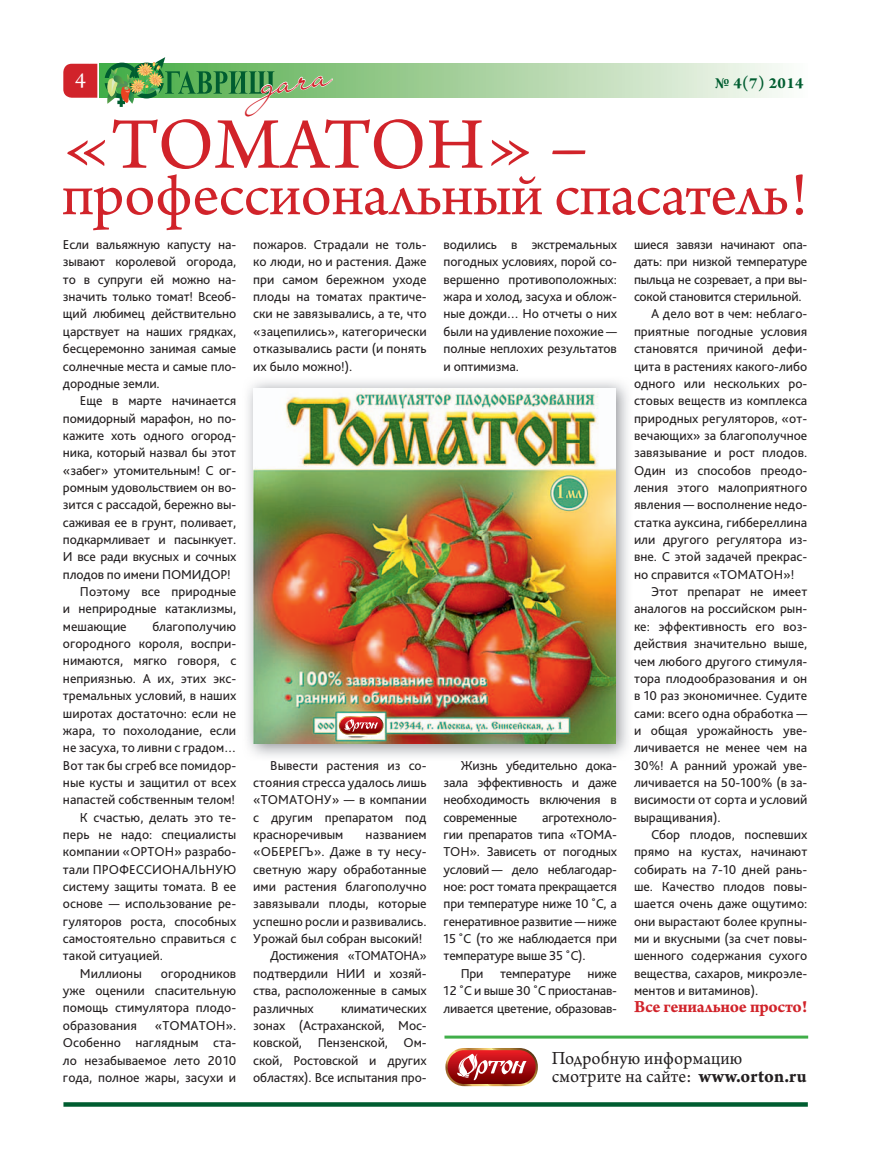
<style>
.page{position:relative;width:872px;height:1170px;background:#fff}
.page>*{position:absolute;margin:0;border:0;box-sizing:border-box;transform-origin:0 0}
.t1{font:76.5px "Arno Pro";letter-spacing:-.015em;color:#d1232a}
.t2{font:64.5px "Arno Pro";letter-spacing:-.01em;color:#d1232a}
.t3{font:45px "Liana C";color:#d1232a;scale:.93 1}
.t4{font:22.5px "Arno Pro";color:#fff}
.t5{font:19.5px/18px "Arno Pro";letter-spacing:.01em;color:#231f20;scale:.95 1}
.t6{font:18px "Arno Pro Bold Sm Text";letter-spacing:-.015em;color:#d1232a}
.t7{font:700 16.5px "Arno Pro";color:#005d30}
.t8{font:13.5px/17.4px "Bliss Pro";color:#231f20;text-align:justify}
.t9{font:13.5px "Bliss Pro";letter-spacing:-.02em;color:#231f20}
.t10{font:13.5px "Bliss Pro";letter-spacing:-.03em;color:#231f20}
.s1{color:#fff}
.s2{font-family:"Arno Pro Bold Sm Text"}
</style>
<div class="page">
<svg style="left:99px;top:64px;width:684px;height:34px;background:#b3d8ac"></svg>
<svg style="left:63px;top:64px;width:34px;height:34px"></svg>
<svg style="left:63px;top:1102px;width:745px;height:4px;background:#0e663b"></svg>
<svg style="left:105px;top:57px;width:169px;height:50px"></svg>
<svg style="left:445px;top:1048px;width:93px;height:39px"></svg>
<img style="left:247px;top:381px;width:381px;height:376px">
<img style="left:254px;top:388px;width:361px;height:355px">
<svg style="left:338px;top:713px;width:46px;height:23px"></svg>
<hr style="left:444px;top:1035px;width:364px;height:3px;background:#40ae49">
<h3 class="t4" style="left:75px;top:66px;width:12px">4</h3>
<h3 class="t3" style="left:259px;top:66px;width:78px;rotate:-9deg"><span class="s1">д</span>ача</h3>
<p class="t7" style="left:715px;top:73px;width:90px">№ 4(7) 2014</p>
<h1 class="t1" style="left:62px;top:96px;width:527px">«ТОМАТОН» –</h1>
<h2 class="t2" style="left:62px;top:154px;width:747px">профессиональный спасатель!</h2>
<p class="t8" style="left:63px;top:237px;width:175px">Если вальяжную капусту на&shy;зывают королевой огорода, то в супруги ей можно на&shy;значить только томат! Всеоб&shy;щий любимец действительно царствует на наших грядках, бесцеремонно занимая самые солнечные места и самые пло&shy;дородные земли.</p>
<p class="t8" style="left:80px;top:393px;width:158px">Еще в марте начинается</p>
<p class="t8" style="left:63px;top:410px;width:175px">помидорный марафон, но по-</p>
<p class="t8" style="left:63px;top:428px;width:175px">кажите хоть одного огород-</p>
<p class="t8" style="left:63px;top:445px;width:175px">ника, который назвал бы этот</p>
<p class="t8" style="left:63px;top:462px;width:175px">«забег» утомительным! С ог-</p>
<p class="t8" style="left:63px;top:480px;width:175px">ромным удовольствием он во-</p>
<p class="t8" style="left:63px;top:497px;width:175px">зится с рассадой, бережно вы-</p>
<p class="t8" style="left:63px;top:514px;width:175px">саживая ее в грунт, поливает,</p>
<p class="t8" style="left:63px;top:532px;width:175px">подкармливает и пасынкует.</p>
<p class="t8" style="left:63px;top:549px;width:175px">И все ради вкусных и сочных</p>
<p class="t8" style="left:63px;top:566px;width:169px">плодов по имени ПОМИДОР!</p>
<p class="t8" style="left:80px;top:584px;width:158px">Поэтому все природные</p>
<p class="t8" style="left:63px;top:601px;width:175px">и неприродные катаклизмы,</p>
<p class="t8" style="left:63px;top:618px;width:65px">мешающие</p>
<p class="t8" style="left:152px;top:618px;width:85px">благополучию</p>
<p class="t8" style="left:63px;top:636px;width:175px">огородного короля, воспри-</p>
<p class="t8" style="left:63px;top:653px;width:175px">нимаются, мягко говоря, с</p>
<p class="t8" style="left:63px;top:670px;width:175px">неприязнью. А их, этих экс-</p>
<p class="t8" style="left:63px;top:688px;width:175px">тремальных условий, в наших</p>
<p class="t8" style="left:63px;top:705px;width:175px">широтах достаточно: если не</p>
<p class="t8" style="left:63px;top:722px;width:175px">жара, то похолодание, если</p>
<p class="t8" style="left:63px;top:740px;width:175px">не засуха, то ливни с градом…</p>
<p class="t8" style="left:63px;top:757px;width:175px">Вот так бы сгреб все помидор-</p>
<p class="t8" style="left:63px;top:774px;width:175px">ные кусты и защитил от всех</p>
<p class="t8" style="left:63px;top:792px;width:174px">напастей собственным телом!</p>
<p class="t8" style="left:80px;top:809px;width:158px">К счастью, делать это те-</p>
<p class="t8" style="left:63px;top:827px;width:175px">перь не надо: специалисты</p>
<p class="t8" style="left:63px;top:844px;width:175px">компании «ОРТОН» разрабо-</p>
<p class="t8" style="left:63px;top:861px;width:175px">тали ПРОФЕССИОНАЛЬНУЮ</p>
<p class="t8" style="left:63px;top:879px;width:175px">систему защиты томата. В ее</p>
<p class="t8" style="left:63px;top:896px;width:175px">основе — использование ре-</p>
<p class="t8" style="left:63px;top:913px;width:175px">гуляторов роста, способных</p>
<p class="t8" style="left:63px;top:931px;width:175px">самостоятельно справиться с</p>
<p class="t8" style="left:63px;top:948px;width:101px">такой ситуацией.</p>
<p class="t8" style="left:80px;top:965px;width:63px">Миллионы</p>
<p class="t8" style="left:253px;top:237px;width:175px">пожаров. Страдали не толь&shy;ко люди, но и растения. Даже при самом бережном уходе плоды на томатах практиче&shy;ски не завязывались, а те, что «зацепились», категорически отказывались расти (и понять их было можно!).</p>
<p class="t8" style="left:443px;top:237px;width:175px">водились в экстремальных погодных ус ловиях, порой со&shy;вершенно про тивоположных: жара и холод, засуха и облож&shy;ные дожди… Но отчеты о них были на удивление похожие — полные неплохих результатов и оптимизма.</p>
<p class="t9" style="left:634px;top:239px;width:175px">шиеся завязи начинают опа-</p>
<p class="t9" style="left:634px;top:257px;width:175px">дать: при низкой температуре</p>
<p class="t9" style="left:634px;top:274px;width:175px">пыльца не созревает, а при вы-</p>
<p class="t9" style="left:634px;top:291px;width:169px">сокой становится стерильной.</p>
<p class="t8" style="left:651px;top:306px;width:158px">А дело вот в чем: неблаго-</p>
<p class="t8" style="left:634px;top:324px;width:175px">приятные погодные условия</p>
<p class="t8" style="left:634px;top:341px;width:175px">становятся причиной дефи-</p>
<p class="t8" style="left:634px;top:358px;width:175px">цита в растениях какого-либо</p>
<p class="t8" style="left:634px;top:376px;width:175px">одного или нескольких ро-</p>
<p class="t8" style="left:634px;top:393px;width:175px">стовых веществ из комплекса</p>
<p class="t8" style="left:634px;top:410px;width:175px">природных регуляторов, «от-</p>
<p class="t8" style="left:634px;top:428px;width:175px">вечающих» за благополучное</p>
<p class="t8" style="left:634px;top:445px;width:175px">завязывание и рост плодов.</p>
<p class="t8" style="left:634px;top:462px;width:175px">Один из способов преодо-</p>
<p class="t8" style="left:634px;top:480px;width:175px">ления этого малоприятного</p>
<p class="t8" style="left:634px;top:497px;width:175px">явления — восполнение недо-</p>
<p class="t8" style="left:634px;top:514px;width:175px">статка ауксина, гиббереллина</p>
<p class="t8" style="left:634px;top:532px;width:175px">или другого регулятора из-</p>
<p class="t8" style="left:634px;top:549px;width:175px">вне. С этой задачей прекрас-</p>
<p class="t8" style="left:634px;top:566px;width:162px">но справится «ТОМАТОН»!</p>
<p class="t8" style="left:651px;top:584px;width:158px">Этот препарат не имеет</p>
<p class="t8" style="left:634px;top:601px;width:175px">аналогов на российском рын-</p>
<p class="t8" style="left:634px;top:618px;width:175px">ке: эффективность его воз-</p>
<p class="t8" style="left:634px;top:636px;width:175px">действия значительно выше,</p>
<p class="t8" style="left:634px;top:653px;width:175px">чем любого другого стимуля-</p>
<p class="t8" style="left:634px;top:670px;width:175px">тора плодообразования и он</p>
<p class="t8" style="left:634px;top:688px;width:175px">в 10 раз экономичнее. Судите</p>
<p class="t8" style="left:634px;top:705px;width:175px">сами: всего одна обработка —</p>
<p class="t8" style="left:634px;top:722px;width:175px">и общая урожайность уве-</p>
<p class="t8" style="left:634px;top:740px;width:175px">личивается не менее чем на</p>
<p class="t8" style="left:634px;top:757px;width:175px">30%! А ранний урожай уве-</p>
<p class="t8" style="left:634px;top:775px;width:175px">личивается на 50-100% (в за-</p>
<p class="t8" style="left:634px;top:792px;width:175px">висимости от сорта и условий</p>
<p class="t8" style="left:634px;top:809px;width:88px">выращивания).</p>
<p class="t8" style="left:651px;top:827px;width:158px">Сбор плодов, поспевших</p>
<p class="t8" style="left:634px;top:844px;width:175px">прямо на кустах, начинают</p>
<p class="t8" style="left:634px;top:861px;width:175px">собирать на 7-10 дней рань-</p>
<p class="t8" style="left:634px;top:879px;width:175px">ше. Качество плодов повы-</p>
<p class="t8" style="left:634px;top:896px;width:175px">шается очень даже ощутимо:</p>
<p class="t8" style="left:634px;top:913px;width:175px">они вырастают более крупны-</p>
<p class="t8" style="left:634px;top:931px;width:175px">ми и вкусными (за счет повы-</p>
<p class="t8" style="left:634px;top:948px;width:175px">шенного содержания сухого</p>
<p class="t8" style="left:634px;top:965px;width:175px">вещества, сахаров, микроэле-</p>
<p class="t8" style="left:634px;top:983px;width:126px">ментов и витаминов).</p>
<h3 class="t6" style="left:634px;top:994px;width:175px">Все гениальное просто!</h3>
<h3 class="t5" style="left:551px;top:1047px;width:270px">Подробную информацию смотрите на сайте: <span class="s2">www.orton.ru</span></h3>
<p class="t8" style="left:512px;top:757px;width:8px">б</p>
<p class="t8" style="left:443px;top:757px;width:175px;text-indent:17px">Жизнь у едительно дока&shy;зала эффективность и даже необходимость включения в современные</p>
<p class="t8" style="left:253px;top:757px;width:175px;text-indent:17px">Вывести растения из со&shy;стояния стресса удалось лишь «ТОМАТОНУ» — в компании с другим препаратом под красноречивым</p>
<p class="t8" style="left:443px;top:809px;width:175px;text-indent:99px">агротехноло&shy;гии препаратов типа «ТОМА-ТОН». Зависеть от погодных условий — дело неблагодар&shy;ное: рост томата прекращается при температуре ниже 10 ˚С, а генеративное развитие — ниже 15 ˚С (то же наблюдается при температуре выше 35 ˚С).</p>
<p class="t8" style="left:443px;top:965px;width:175px;text-indent:17px">При температуре ниже 12 ˚С и выше 30 ˚С приостанав&shy;ливается цветение, образовав-</p>
<p class="t8" style="left:366px;top:826px;width:62px">названием</p>
<p class="t8" style="left:253px;top:844px;width:175px">«ОБЕРЕГЪ». Даже в ту несу-</p>
<p class="t8" style="left:253px;top:861px;width:175px">светную жару обработанные</p>
<p class="t8" style="left:253px;top:879px;width:175px">ими растения благополучно</p>
<p class="t8" style="left:253px;top:896px;width:175px">завязывали плоды, которые</p>
<p class="t8" style="left:253px;top:913px;width:175px">успешно росли и развивались.</p>
<p class="t8" style="left:253px;top:931px;width:171px">Урожай был собран высокий!</p>
<p class="t10" style="left:270px;top:950px;width:158px">Достижения «ТОМАТОНА»</p>
<p class="t8" style="left:253px;top:965px;width:175px">подтвердили НИИ и хозяй-</p>
<p class="t8" style="left:253px;top:983px;width:175px">ства, расположенные в самых</p>
<p class="t8" style="left:253px;top:1000px;width:62px">различных</p>
<p class="t8" style="left:63px;top:965px;width:175px;text-indent:98px">огородников уже оценили спасительную помощь стимулятора плодо&shy;образования</p>
<p class="t8" style="left:253px;top:1000px;width:175px;text-indent:88px">климатических зо нах (Астраханской, Мос&shy;ковской, Пензенской, Ом&shy;с кой, Рос тов ской и других областях). Все испытания про-</p>
<p class="t8" style="left:63px;top:1017px;width:175px;text-indent:92px">«ТОМАТОН».<br>Особенно наглядным ста&shy;ло незабываемое лето 2010 года, полное жары, засухи и</p>
</div>
